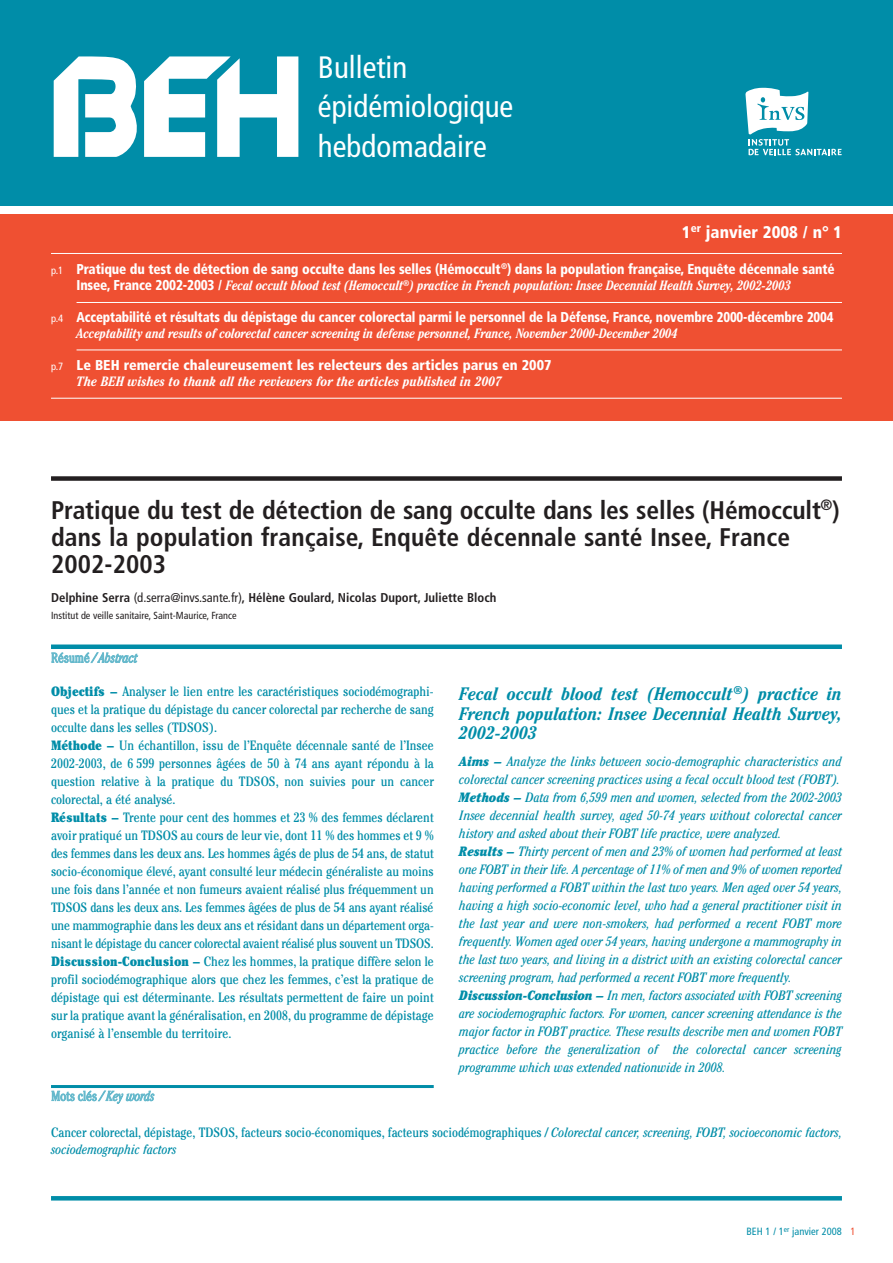
<style>
.page{position:relative;width:893px;height:1263px;background:#fff}
.page>*{position:absolute;margin:0;border:0;box-sizing:border-box;transform-origin:0 0}
.t1{font:condensed 30.9px/39.6px "Frutiger";color:#fff}
.t2{font:700 condensed 25.5px/27px "Frutiger";letter-spacing:.005em;color:#231f20}
.t3{font:italic 700 condensed 18px/19.5px "Cheltenham";color:#008da8;text-align:justify}
.t4{font:900 condensed 16.8px "Frutiger";color:#fff}
.t5{font:900 condensed 14.25px "Frutiger";letter-spacing:-.01em;color:#fff;scale:.91 1}
.t6{font:900 condensed 14.25px "Frutiger";letter-spacing:-.01em;color:#fff;scale:.94 1}
.t7{font:900 condensed 14.25px "Frutiger";letter-spacing:-.01em;color:#fff}
.t8{font:condensed 13.5px/18px "Cheltenham";color:#008da8}
.t9{font:italic condensed 13.5px/18px "Cheltenham";color:#008da8}
.t10{font:italic 700 condensed 13.5px "Cheltenham";letter-spacing:-.01em;color:#fff;scale:.94 1}
.t11{font:italic 700 condensed 13.5px "Cheltenham";letter-spacing:-.01em;color:#fff}
.t12{font:italic 300 condensed 13.5px "Cheltenham";letter-spacing:-.005em;color:#66b9cc}
.t13{font:700 condensed 12.75px "Frutiger";color:#231f20}
.t14{font:condensed 10.5px "Frutiger";color:#008da8}
.t15{font:condensed 10.2px "Frutiger";color:#231f20}
.s1{font-weight:400;font-size:10.5px}
.s2{font-family:"Frutiger";font-weight:900;font-style:normal;font-size:14.25px}
.s3{font-weight:400}
.s4{font-style:normal}
.s5{font-weight:900}
.s6{font-style:italic}
.s7{color:#ef5032}
</style>
<div class="page">
<div style="left:0;top:0;width:893px;height:206px;background:#008da8"></div>
<svg style="left:54px;top:56px;width:244px;height:101px"></svg>
<svg style="left:745px;top:88px;width:97px;height:67px"></svg>
<div style="left:0;top:215px;width:893px;height:206px;background:#ef5032"></div>
<hr style="left:51px;top:253px;width:791px;height:1px;background:#fff">
<hr style="left:77px;top:302px;width:765px;height:1px;background:#fff">
<hr style="left:77px;top:349px;width:765px;height:1px;background:#fff">
<hr style="left:51px;top:398px;width:791px;height:1px;background:#fff">
<div style="left:51px;top:476px;width:791px;height:5px;background:#231f20"></div>
<div style="left:51px;top:644px;width:791px;height:5px;background:#008da8"></div>
<svg style="left:51px;top:1196px;width:791px;height:4px;background:#038ea9"></svg>
<hr style="left:51px;top:1085px;width:383px;height:3px;background:#008da8">
<h1 class="t1" style="left:318px;top:50px;width:197px">Bulletin épidémiologique hebdomadaire</h1>
<p class="t4" style="left:682px;top:225px;width:162px">1<sup>er</sup> janvier 2008 / n° 1</p>
<p class="t6" style="left:51px;top:263px;width:835px"><span class="s1">p.1</span> Pratique du test de détection de sang occulte dans les selles (Hémoccult<sup>®</sup>) dans la population française, Enquête décennale santé</p>
<p class="t10" style="left:77px;top:281px;width:762px"><span class="s2">Insee, France 2002-2003 /</span> Fecal occult blood test (Hemoccult<sup>®</sup>) practice in French population: Insee Decennial Health Survey, 2002-2003</p>
<p class="t5" style="left:51px;top:311px;width:861px"><span class="s1">p.4</span> Acceptabilité et résultats du dépistage du cancer colorectal parmi le personnel de la Défense, France, novembre 2000-décembre 2004</p>
<p class="t10" style="left:77px;top:329px;width:641px">Acceptability and results of colorectal cancer screening in defense personnel, France, November 2000-December 2004</p>
<p class="t7" style="left:51px;top:359px;width:502px"><span class="s1">p.7</span> Le BEH remercie chaleureusement les relecteurs des articles parus en 2007</p>
<p class="t11" style="left:77px;top:377px;width:427px">The BEH wishes to thank all the reviewers for the articles published in 2007</p>
<h2 class="t2" style="left:51px;top:499px;width:790px">Pratique du test de détection de sang occulte dans les selles (Hémoccult<sup>®</sup>) dans la population française, Enquête décennale santé Insee, France<br>2002-2003</h2>
<p class="t13" style="left:51px;top:593px;width:447px">Delphine Serra <span class="s3">(d.serra@invs.sante.fr)</span>, Hélène Goulard, Nicolas Duport, Juliette Bloch</p>
<p class="t15" style="left:51px;top:611px;width:187px">Institut de veille sanitaire, Saint-Maurice, France</p>
<p class="t12" style="left:51px;top:653px;width:88px"><span class="s4">Résumé</span> / Abstract</p>
<p class="t8" style="left:51px;top:684px;width:384px"><span class="s5">Objectifs –</span> Analyser le lien entre les caractéristiques sociodémographi&shy;ques et la pratique du dépistage du cancer colorectal par recherche de sang occulte dans les selles (TDSOS).<br><span class="s5">Méthode –</span> Un échantillon, issu de l’Enquête décennale santé de l’Insee 2002-2003, de 6 599 personnes âgées de 50 à 74 ans ayant répondu à la question relative à la pratique du TDSOS, non suivies pour un cancer colorectal, a été analysé.<br><span class="s5">Résultats –</span> Trente pour cent des hommes et 23 % des femmes déclarent avoir pratiqué un TDSOS au cours de leur vie, dont 11 % des hommes et 9 % des femmes dans les deux ans. Les hommes âgés de plus de 54 ans, de statut socio-économique élevé, ayant consulté leur médecin généraliste au moins une fois dans l’année et non fumeurs avaient réalisé plus fréquemment un TDSOS dans les deux ans. Les femmes âgées de plus de 54 ans ayant réalisé une mammographie dans les deux ans et résidant dans un département orga&shy;nisant le dépistage du cancer colorectal avaient réalisé plus souvent un TDSOS.<br><span class="s5">Discussion-Conclusion –</span> Chez les hommes, la pratique diffère selon le profil sociodémographique alors que chez les femmes, c’est la pratique de dépistage qui est déterminante. Les résultats permettent de faire un point sur la pratique avant la généralisation, en 2008, du programme de dépistage organisé à l’ensemble du territoire.</p>
<h3 class="t3" style="left:459px;top:686px;width:384px">Fecal occult blood test (Hemoccult<sup>®</sup>) practice in French population: Insee Decennial Health Survey, 2002-2003</h3>
<p class="t9" style="left:459px;top:753px;width:384px"><span class="s5">Aims –</span> Analyze the links between socio-demographic characteristics and colorectal cancer screening practices using a fecal occult blood test (FOBT).<br><span class="s5">Methods –</span> Data from 6,599 men and women, selected from the 2002-2003<br>Insee decennial health survey, aged 50-74 years without colorectal cancer history and asked about their FOBT life practice, were analyzed.<br><span class="s5">Results –</span> Thirty percent of men and 23% of women had performed at least one FOBT in their life. A percentage of 11% of men and 9% of women reported having performed a FOBT within the last two years. Men aged over 54 years, having a high socio-economic level, who had a general practitioner visit in the last year and were non-smokers, had performed a recent FOBT more frequently. Women aged over 54 years, having undergone a mammography in the last two years, and living in a district with an existing colorectal cancer screening program, had performed a recent FOBT more frequently.<br><span class="s5">Discussion-Conclusion –</span> In men, factors associated with FOBT screening are sociodemographic factors. For women, cancer screening attendance is the major factor in FOBT practice. These results describe men and women FOBT practice before the generalization of the colorectal cancer screening programme which was extended nationwide in 2008.</p>
<p class="t12" style="left:51px;top:1091px;width:105px"><span class="s4">Mots clés</span> / Key words</p>
<p class="t8" style="left:51px;top:1124px;width:792px;line-height:17.5px">Cancer colorectal, dépistage, TDSOS, facteurs socio-économiques, facteurs sociodémographiques / <span class="s6">Colorectal cancer, screening, FOBT, socioeconomic factors, sociodemographic factors</span></p>
<p class="t14" style="left:746px;top:1227px;width:111px">BEH 1 / 1<sup>er</sup> janvier 2008 <span class="s7">1</span></p>
</div>
